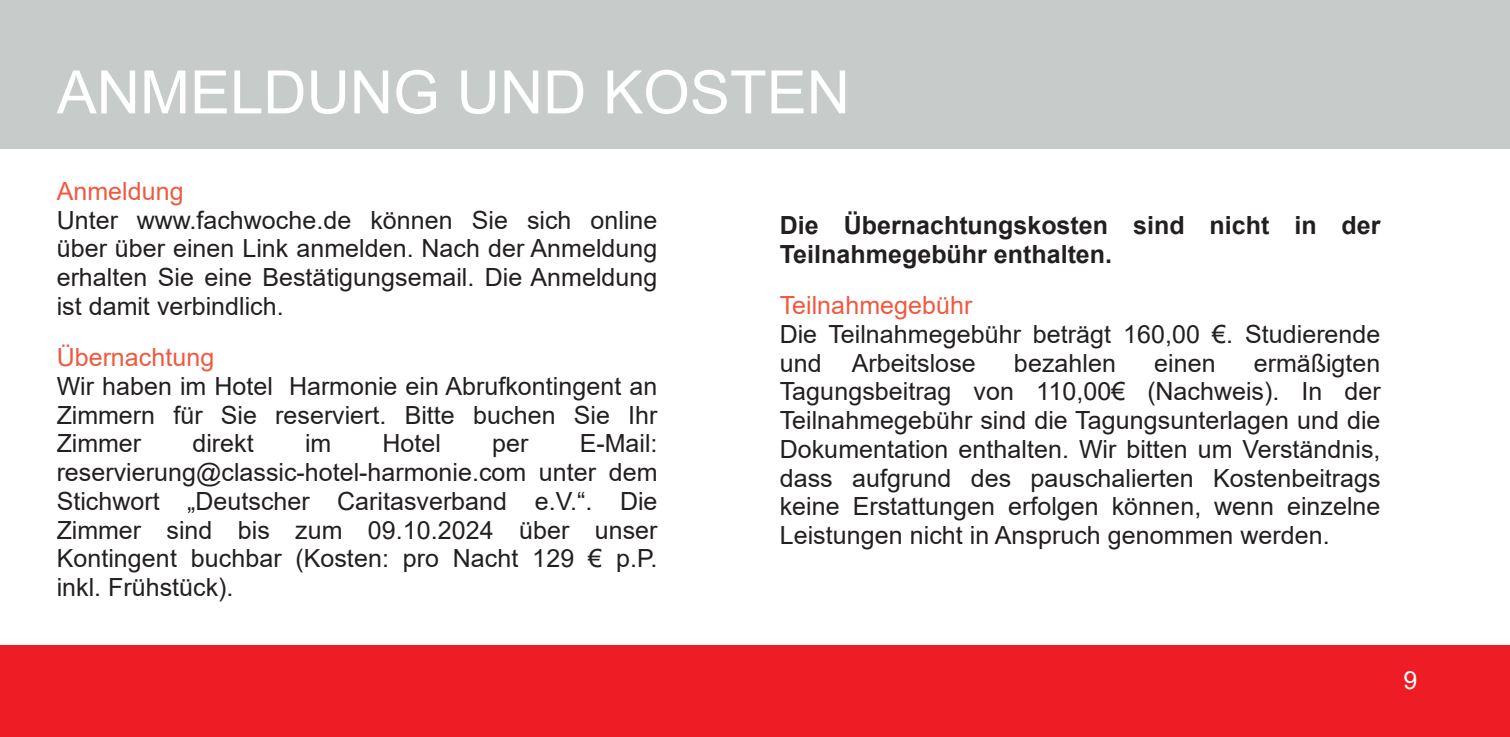
<style>
.page{position:relative;width:1510px;height:737px;background:#fff}
.page>*{position:absolute;margin:0;border:0;box-sizing:border-box;transform-origin:0 0}
.t1{font:60px "Arial";color:#fff}
.t2{font:25px/28.8px "Arial";letter-spacing:.005em;color:#231f20;text-align:justify}
.t3{font:700 25px/28.8px "Arial";color:#231f20}
.t4{font:25px "Arial";letter-spacing:.005em;color:#f0593f}
.t5{font:25px "Arial";color:#fff}
</style>
<div class="page">
<div style="left:0;top:0;width:1509px;height:149px;background:#c7cbc9"></div>
<div style="left:0;top:645px;width:1509px;height:92px;background:#ee1c24"></div>
<h1 class="t1" style="left:57px;top:51px;width:795px">ANMELDUNG UND KOSTEN</h1>
<p class="t4" style="left:57px;top:174px;width:128px">Anmeldung</p>
<p class="t2" style="left:57px;top:205px;width:602px">Unter www.fachwoche.de können Sie sich online über über einen Link anmelden. Nach der Anmeldung erhalten Sie eine Bestätigungsemail. Die Anmeldung ist damit verbindlich.</p>
<p class="t4" style="left:57px;top:340px;width:159px">Übernachtung</p>
<p class="t2" style="left:57px;top:371px;width:602px">Wir haben im Hotel Harmonie ein Abrufkontingent an Zimmern für Sie reserviert. Bitte buchen Sie Ihr Zimmer</p>
<p class="t2" style="left:57px;top:429px;width:602px;text-indent:523px">E-Mail: reservierung@classic-hotel-harmonie.com unter dem Stichwort „Deutscher Caritasverband e.V.“. Die Zimmer sind bis zum 09.10.2024 über unser Kontingent buchbar (Kosten: pro Nacht 129 € p.P. inkl. Frühstück).</p>
<p class="t2" style="left:192px;top:429px;width:63px">direkt</p>
<p class="t2" style="left:305px;top:429px;width:28px">im</p>
<p class="t2" style="left:382px;top:429px;width:60px">Hotel</p>
<p class="t2" style="left:492px;top:429px;width:38px">per</p>
<p class="t3" style="left:780px;top:211px;width:602px">Die Übernachtungskosten sind nicht in der<br>Teilnahmegebühr enthalten.</p>
<p class="t4" style="left:780px;top:288px;width:194px">Teilnahmegebühr</p>
<p class="t2" style="left:780px;top:320px;width:602px">Die Teilnahmegebühr beträgt 160,00 €. Studierende und Arbeitslose</p>
<p class="t2" style="left:780px;top:348px;width:602px;text-indent:474px">ermäßigten Tagungsbeitrag von 110,00€ (Nachweis). In der Teilnahmegebühr sind die Tagungsunterlagen und die Dokumentation enthalten. Wir bitten um Verständnis, dass aufgrund des pauschalierten Kostenbeitrags keine Erstattungen erfolgen können, wenn einzelne Leistungen nicht in Anspruch genommen werden.</p>
<p class="t2" style="left:1014px;top:348px;width:103px">bezahlen</p>
<p class="t2" style="left:1154px;top:348px;width:63px">einen</p>
<p class="t5" style="left:1403px;top:663px;width:15px">9</p>
</div>
